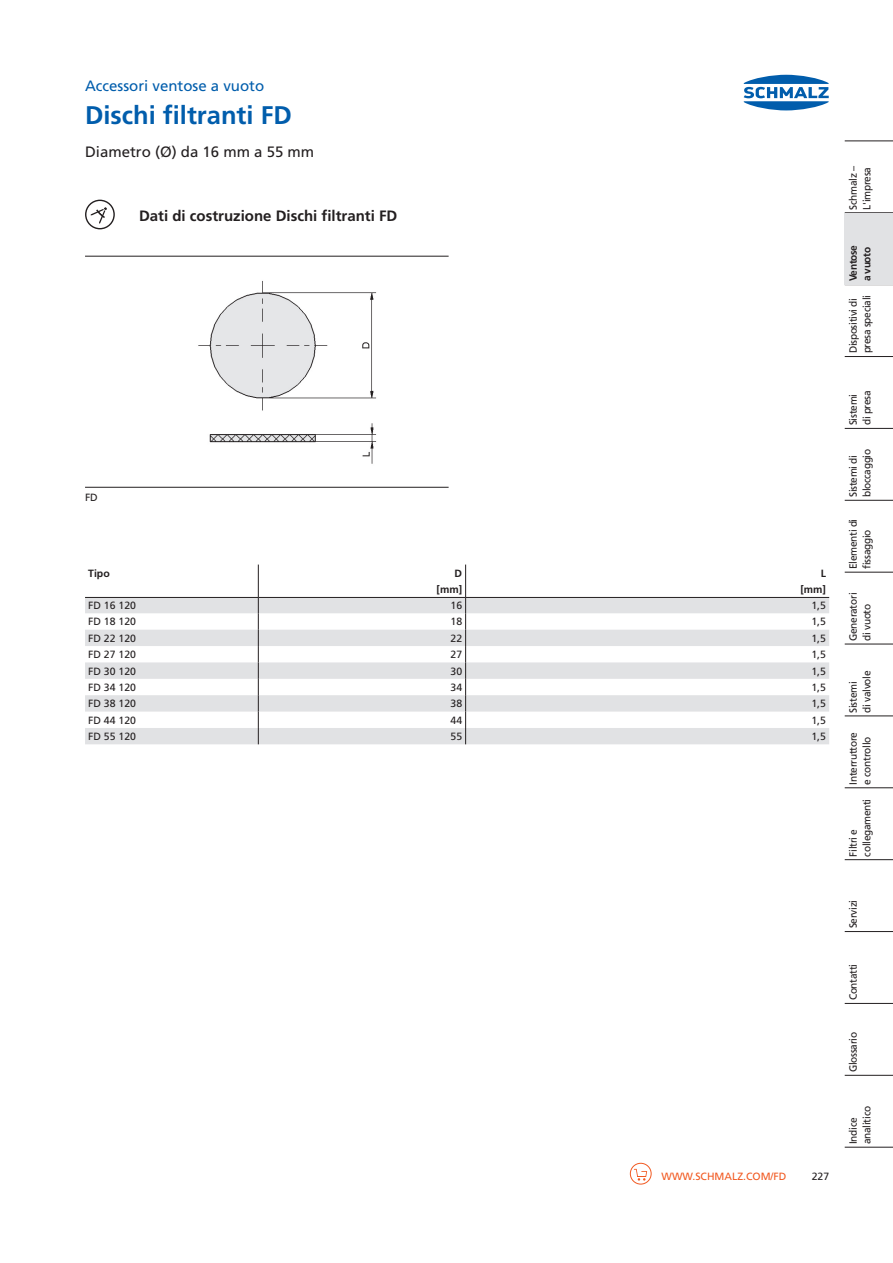
<style>
.page{position:relative;width:893px;height:1263px;background:#fff}
.page>*{position:absolute;margin:0;border:0;box-sizing:border-box;transform-origin:0 0}
.Produkt-Beschreibung{font:700 25.5px "Frutiger LT";color:#015dac}
.Produkt-Daten-Headli{font:700 15px "Frutiger LT";color:#231f20}
.Produkt-Beschreibung-2{font:15px "Frutiger LT";color:#231f20}
.Produkt-Beschreibung-3{font:15px "Frutiger LT";color:#015dac}
.Global-Taben-inaktiv{font:10.5px "Frutiger LT";letter-spacing:-.03em;color:#231f20;scale:.96 1}
.Data-Left-Horizontal{font:10.5px "Frutiger LT";color:#231f20}
.Data-Horizontal{font:10.5px "Frutiger LT";color:#231f20}
.Global-URL{font:10.5px "Frutiger LT";color:#f15921}
.Global-Taben-aktiv{font:700 10.5px "Frutiger LT";letter-spacing:-.03em;color:#231f20;scale:.96 1}
.Header-Header{font:700 10.5px/16.5px "Frutiger LT";color:#231f20;text-align:right}
.Header-Header-Left{font:700 10.5px "Frutiger LT";color:#231f20}
.Global-Pagina-R{font:10.5px "Frutiger LT";color:#231f20}
.Produkt-Bilduntersch{font:10.5px "Frutiger LT";color:#231f20}
</style>
<div class="page">
<svg style="left:744px;top:75px;width:85px;height:35px"></svg>
<hr style="left:845px;top:141px;width:48px;height:1px;background:#231f20">
<hr style="left:845px;top:212px;width:48px;height:1px;background:#231f20">
<hr style="left:845px;top:284px;width:48px;height:1px;background:#231f20">
<hr style="left:845px;top:356px;width:48px;height:1px;background:#231f20">
<hr style="left:845px;top:428px;width:48px;height:1px;background:#231f20">
<hr style="left:845px;top:500px;width:48px;height:1px;background:#231f20">
<hr style="left:845px;top:572px;width:48px;height:1px;background:#231f20">
<hr style="left:845px;top:644px;width:48px;height:1px;background:#231f20">
<hr style="left:845px;top:716px;width:48px;height:1px;background:#231f20">
<hr style="left:845px;top:787px;width:48px;height:1px;background:#231f20">
<hr style="left:845px;top:859px;width:48px;height:1px;background:#231f20">
<hr style="left:845px;top:931px;width:48px;height:1px;background:#231f20">
<hr style="left:845px;top:1003px;width:48px;height:1px;background:#231f20">
<hr style="left:845px;top:1075px;width:48px;height:1px;background:#231f20">
<hr style="left:845px;top:1147px;width:48px;height:1px;background:#231f20">
<div style="left:845px;top:213px;width:48px;height:71px;background:#e1e2e4"></div>
<svg style="left:634px;top:1169px;width:13px;height:11px"></svg>
<div style="left:630px;top:1163px;width:21px;height:21px;border:1px solid #f15921;border-radius:50%"></div>
<div style="left:85px;top:200px;width:30px;height:29px;border:1px solid #231f20;border-radius:50%"></div>
<svg style="left:90px;top:207px;width:17px;height:17px"></svg>
<hr style="left:85px;top:256px;width:364px;height:1px;background:#231f20">
<hr style="left:85px;top:487px;width:364px;height:1px;background:#231f20">
<img style="left:198px;top:281px;width:179px;height:183px">
<svg style="left:85px;top:598px;width:744px;height:146px;fill:#e1e2e4"></svg>
<hr style="left:258px;top:564px;width:1px;height:33px;background:#231f20">
<hr style="left:465px;top:564px;width:1px;height:33px;background:#231f20">
<hr style="left:85px;top:597px;width:173px;height:1px;background:#231f20">
<hr style="left:258px;top:597px;width:208px;height:1px;background:#231f20">
<hr style="left:466px;top:597px;width:363px;height:1px;background:#231f20">
<svg style="left:258px;top:598px;width:1px;height:146px"></svg>
<svg style="left:465px;top:598px;width:1px;height:146px"></svg>
<p class="Produkt-Beschreibung-3" style="left:85px;top:77px;width:181px">Accessori ventose a vuoto</p>
<p class="Produkt-Beschreibung" style="left:85px;top:100px;width:208px">Dischi filtranti FD</p>
<p class="Produkt-Beschreibung-2" style="left:85px;top:143px;width:231px">Diametro (Ø) da 16 mm a 55 mm</p>
<p class="Produkt-Daten-Headli" style="left:139px;top:207px;width:260px">Dati di costruzione Dischi filtranti FD</p>
<p class="Produkt-Bilduntersch" style="left:85px;top:491px;width:14px">FD</p>
<p class="Header-Header-Left" style="left:88px;top:567px;width:23px">Tipo</p>
<p class="Header-Header" style="left:437px;top:565px;width:27px">D [mm]</p>
<p class="Header-Header" style="left:800px;top:565px;width:27px">L [mm]</p>
<p class="Data-Left-Horizontal" style="left:88px;top:599px;width:49px">FD 16 120</p>
<p class="Data-Horizontal" style="left:451px;top:599px;width:13px">16</p>
<p class="Data-Horizontal" style="left:811px;top:599px;width:16px">1,5</p>
<p class="Data-Left-Horizontal" style="left:88px;top:616px;width:49px">FD 18 120</p>
<p class="Data-Horizontal" style="left:451px;top:616px;width:13px">18</p>
<p class="Data-Horizontal" style="left:811px;top:616px;width:16px">1,5</p>
<p class="Data-Left-Horizontal" style="left:88px;top:632px;width:49px">FD 22 120</p>
<p class="Data-Horizontal" style="left:451px;top:632px;width:13px">22</p>
<p class="Data-Horizontal" style="left:811px;top:632px;width:16px">1,5</p>
<p class="Data-Left-Horizontal" style="left:88px;top:648px;width:49px">FD 27 120</p>
<p class="Data-Horizontal" style="left:451px;top:648px;width:13px">27</p>
<p class="Data-Horizontal" style="left:811px;top:648px;width:16px">1,5</p>
<p class="Data-Left-Horizontal" style="left:88px;top:665px;width:49px">FD 30 120</p>
<p class="Data-Horizontal" style="left:451px;top:665px;width:13px">30</p>
<p class="Data-Horizontal" style="left:811px;top:665px;width:16px">1,5</p>
<p class="Data-Left-Horizontal" style="left:88px;top:681px;width:49px">FD 34 120</p>
<p class="Data-Horizontal" style="left:451px;top:681px;width:13px">34</p>
<p class="Data-Horizontal" style="left:811px;top:681px;width:16px">1,5</p>
<p class="Data-Left-Horizontal" style="left:88px;top:697px;width:49px">FD 38 120</p>
<p class="Data-Horizontal" style="left:451px;top:697px;width:13px">38</p>
<p class="Data-Horizontal" style="left:811px;top:697px;width:16px">1,5</p>
<p class="Data-Left-Horizontal" style="left:88px;top:714px;width:49px">FD 44 120</p>
<p class="Data-Horizontal" style="left:451px;top:714px;width:13px">44</p>
<p class="Data-Horizontal" style="left:811px;top:714px;width:16px">1,5</p>
<p class="Data-Left-Horizontal" style="left:88px;top:730px;width:49px">FD 55 120</p>
<p class="Data-Horizontal" style="left:451px;top:730px;width:13px">55</p>
<p class="Data-Horizontal" style="left:811px;top:730px;width:16px">1,5</p>
<p class="Global-URL" style="left:661px;top:1170px;width:126px">WWW.SCHMALZ.COM/FD</p>
<p class="Global-Pagina-R" style="left:812px;top:1170px;width:19px">227</p>
<p class="Global-Taben-inaktiv" style="left:847px;top:210px;width:47px;rotate:-90deg">Schmalz –</p>
<p class="Global-Taben-inaktiv" style="left:860px;top:210px;width:46px;rotate:-90deg">L'impresa</p>
<p class="Global-Taben-aktiv" style="left:847px;top:281px;width:39px;rotate:-90deg">Ventose</p>
<p class="Global-Taben-aktiv" style="left:860px;top:281px;width:38px;rotate:-90deg">a vuoto</p>
<p class="Global-Taben-inaktiv" style="left:847px;top:353px;width:59px;rotate:-90deg">Dispositivi di</p>
<p class="Global-Taben-inaktiv" style="left:860px;top:353px;width:62px;rotate:-90deg">presa speciali</p>
<p class="Global-Taben-inaktiv" style="left:847px;top:425px;width:34px;rotate:-90deg">Sistemi</p>
<p class="Global-Taben-inaktiv" style="left:860px;top:425px;width:38px;rotate:-90deg">di presa</p>
<p class="Global-Taben-inaktiv" style="left:847px;top:497px;width:45px;rotate:-90deg">Sistemi di</p>
<p class="Global-Taben-inaktiv" style="left:860px;top:497px;width:52px;rotate:-90deg">bloccaggio</p>
<p class="Global-Taben-inaktiv" style="left:847px;top:569px;width:54px;rotate:-90deg">Elementi di</p>
<p class="Global-Taben-inaktiv" style="left:860px;top:569px;width:42px;rotate:-90deg">fissaggio</p>
<p class="Global-Taben-inaktiv" style="left:847px;top:641px;width:52px;rotate:-90deg">Generatori</p>
<p class="Global-Taben-inaktiv" style="left:860px;top:641px;width:40px;rotate:-90deg">di vuoto</p>
<p class="Global-Taben-inaktiv" style="left:847px;top:713px;width:34px;rotate:-90deg">Sistemi</p>
<p class="Global-Taben-inaktiv" style="left:860px;top:713px;width:45px;rotate:-90deg">di valvole</p>
<p class="Global-Taben-inaktiv" style="left:847px;top:785px;width:56px;rotate:-90deg">Interruttore</p>
<p class="Global-Taben-inaktiv" style="left:860px;top:785px;width:51px;rotate:-90deg">e controllo</p>
<p class="Global-Taben-inaktiv" style="left:860px;top:856px;width:62px;rotate:-90deg">collegamenti</p>
<p class="Global-Taben-inaktiv" style="left:847px;top:856px;width:30px;rotate:-90deg">Filtri e</p>
<p class="Global-Taben-inaktiv" style="left:847px;top:928px;width:31px;rotate:-90deg">Servizi</p>
<p class="Global-Taben-inaktiv" style="left:847px;top:1000px;width:40px;rotate:-90deg">Contatti</p>
<p class="Global-Taben-inaktiv" style="left:847px;top:1072px;width:43px;rotate:-90deg">Glossario</p>
<p class="Global-Taben-inaktiv" style="left:847px;top:1144px;width:29px;rotate:-90deg">Indice</p>
<p class="Global-Taben-inaktiv" style="left:860px;top:1144px;width:41px;rotate:-90deg">analitico</p>
</div>
